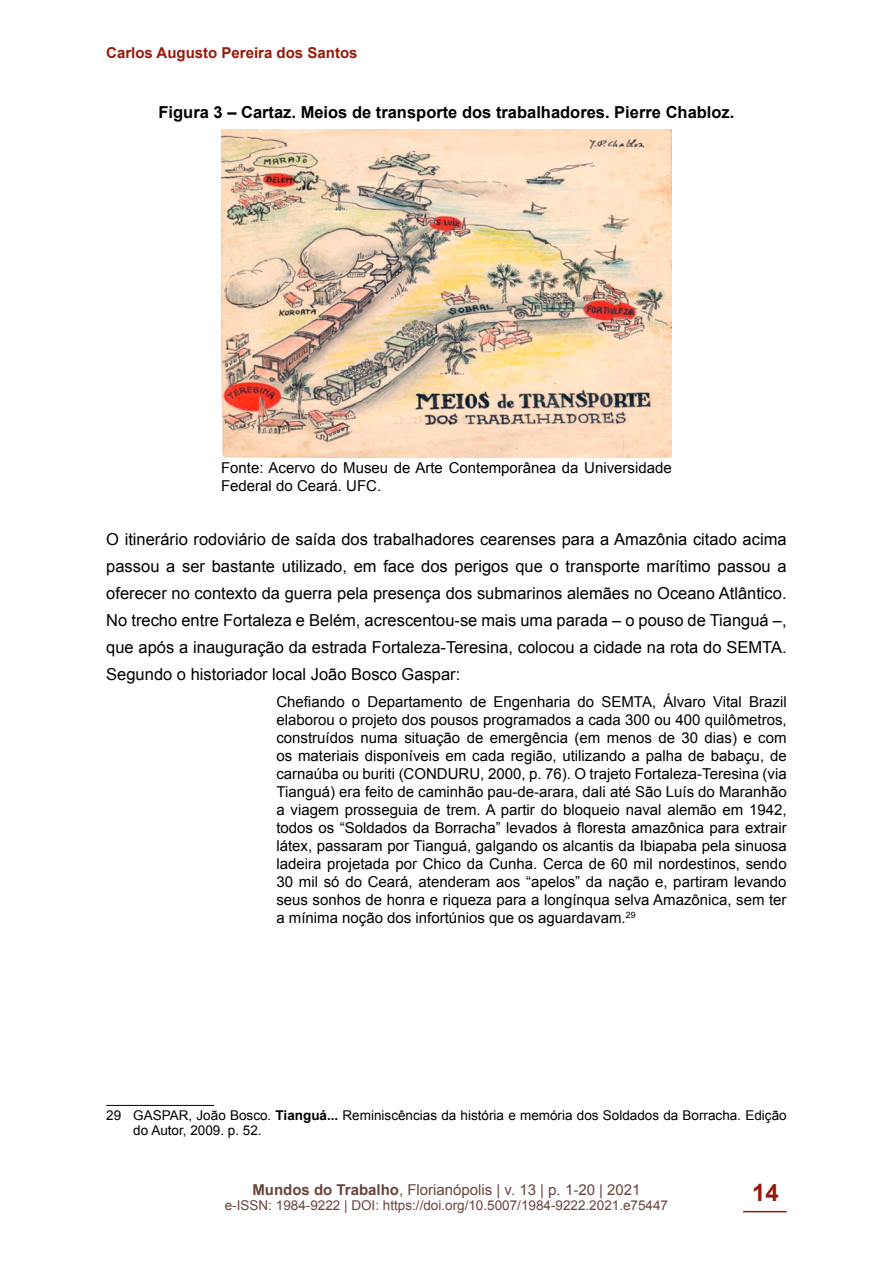
<style>
.page{position:relative;width:893px;height:1263px;background:#fff}
.page>*{position:absolute;margin:0;border:0;box-sizing:border-box;transform-origin:0 0}
.t1{font:700 24px "Arial";color:#96190d}
.t2{font:16.5px/27px "Arial";color:#000;text-align:justify}
.t3{font:700 16.5px "Arial";color:#000}
.t4{font:15px/18px "Arial";color:#000}
.t5{font:15px "Arial";color:#69443d}
.t6{font:700 15px "Arial";color:#96190d}
.t7{font:13.5px/15px "Arial";color:#000}
.t8{font:13.5px "Arial";color:#69443d}
.s1{font-weight:700}
.s2{font-style:italic}
</style>
<div class="page">
<hr style="left:743px;top:1211px;width:44px;height:1px;background:#96190d">
<hr style="left:106px;top:1105px;width:108px;height:1px;background:#000">
<img style="left:221px;top:130px;width:451px;height:327px">
<p class="t6" style="left:106px;top:47px;width:253px">Carlos Augusto Pereira dos Santos</p>
<p class="t3" style="left:159px;top:106px;width:577px">Figura 3 – Cartaz. Meios de transporte dos trabalhadores. Pierre Chabloz.</p>
<p class="t4" style="left:221px;top:460px;width:452px">Fonte: Acervo do Museu de Arte Contemporânea da Universidade<br>Federal do Ceará. UFC.</p>
<p class="t2" style="left:106px;top:527px;width:682px">O itinerário rodoviário de saída dos trabalhadores cearenses para a Amazônia citado acima passou a ser bastante utilizado, em face dos perigos que o transporte marítimo passou a oferecer no contexto da guerra pela presença dos submarinos alemães no Oceano Atlântico.<br>No trecho entre Fortaleza e Belém, acrescentou-se mais uma parada – o pouso de Tianguá –, que após a inauguração da estrada Fortaleza-Teresina, colocou a cidade na rota do SEMTA.<br>Segundo o historiador local João Bosco Gaspar:</p>
<p class="t4" style="left:276px;top:692px;width:512px;text-align:justify">Chefiando o Departamento de Engenharia do SEMTA, Álvaro Vital Brazil elaborou o projeto dos pousos programados a cada 300 ou 400 quilômetros, construídos numa situação de emergência (em menos de 30 dias) e com os materiais disponíveis em cada região, utilizando a palha de babaçu, de carnaúba ou buriti (CONDURU, 2000, p. 76). O trajeto Fortaleza-Teresina (via Tianguá) era feito de caminhão pau-de-arara, dali até São Luís do Maranhão a viagem prosseguia de trem. A partir do bloqueio naval alemão em 1942, todos os “Soldados da Borracha” levados à floresta amazônica para extrair látex, passaram por Tianguá, galgando os alcantis da Ibiapaba pela sinuosa ladeira projetada por Chico da Cunha. Cerca de 60 mil nordestinos, sendo 30 mil só do Ceará, atenderam aos “apelos” da nação e, partiram levando seus sonhos de honra e riqueza para a longínqua selva Amazônica, sem ter a mínima noção dos infortúnios que os aguardavam.<sup>29</sup></p>
<p class="t7" style="left:133px;top:1109px;width:655px;text-indent:-27px">29 GASPAR, João Bosco. <span class="s1">Tianguá...</span> Reminiscências da história e memória dos Soldados da Borracha<span class="s2">.</span> Edição do Autor, 2009. p. 52.</p>
<p class="t5" style="left:252px;top:1183px;width:390px"><span class="s1">Mundos do Trabalho</span>, Florianópolis | v. 13 | p. 1-20 | 2021</p>
<p class="t8" style="left:225px;top:1200px;width:445px">e-ISSN: 1984-9222 | DOI: https://doi.org/10.5007/1984-9222.2021.e75447</p>
<h1 class="t1" style="left:752px;top:1183px;width:28px">14</h1>
</div>
